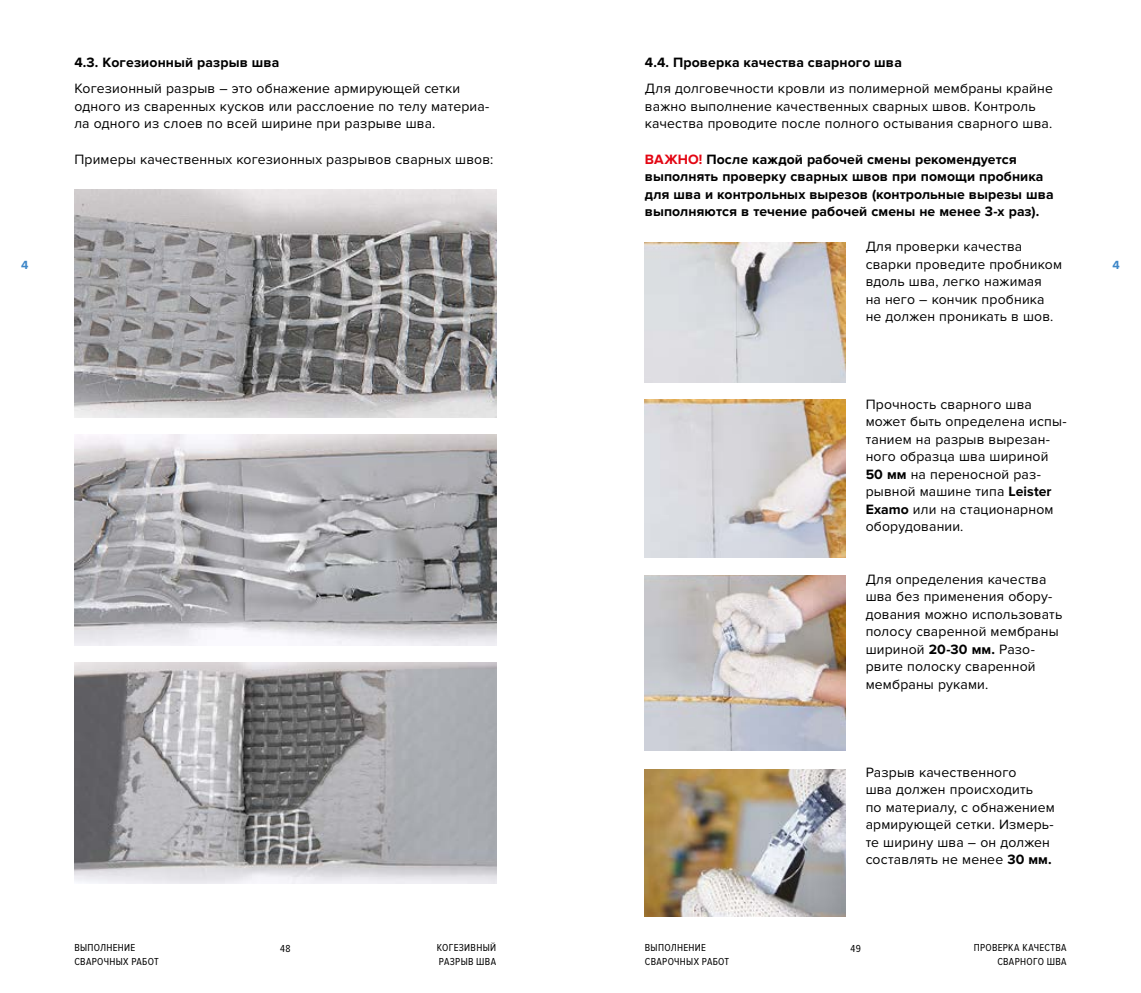
<style>
.page{position:relative;width:1141px;height:993px;background:#fff}
.page>*{position:absolute;margin:0;border:0;box-sizing:border-box;transform-origin:0 0}
.t1{font:14px/17.5px "Proxima Nova";letter-spacing:.01em;color:#000}
.t2{font:700 14px/17.5px "Proxima Nova";letter-spacing:.005em;color:#000}
.t3{font:700 12.25px "Proxima Nova A";color:#3e87c8}
.t4{font:10.5px/14px "Proxima Nova Cond";letter-spacing:.03em;color:#000}
.s1{color:#e30613}
.s2{font-weight:700}
</style>
<div class="page">
<img style="left:74px;top:435px;width:422px;height:210px">
<img style="left:74px;top:190px;width:422px;height:227px">
<img style="left:74px;top:662px;width:422px;height:221px">
<img style="left:645px;top:400px;width:201px;height:157px">
<img style="left:645px;top:242px;width:201px;height:140px">
<img style="left:645px;top:769px;width:201px;height:147px">
<img style="left:645px;top:575px;width:201px;height:175px">
<p class="t2" style="left:74px;top:54px;width:206px">4.3. Когезионный разрыв шва</p>
<p class="t1" style="left:74px;top:80px;width:417px">Когезионный разрыв – это обнажение армирующей сетки одного из сваренных кусков или расслоение по телу материа&shy;ла одного из слоев по всей ширине при разрыве шва.</p>
<p class="t1" style="left:74px;top:150px;width:420px">Примеры качественных когезионных разрывов сварных швов:</p>
<p class="t2" style="left:645px;top:54px;width:259px">4.4. Проверка качества сварного шва</p>
<p class="t1" style="left:645px;top:80px;width:409px">Для долговечности кровли из полимерной мембраны крайне важно выполнение качественных сварных швов. Контроль качества проводите после полного остывания сварного шва.</p>
<p class="t2" style="left:645px;top:150px;width:410px"><span class="s1">ВАЖНО!</span> После каждой рабочей смены рекомендуется выполнять проверку сварных швов при помощи пробника для шва и контрольных вырезов (контрольные вырезы шва выполняются в течение рабочей смены не менее 3-х раз).</p>
<p class="t1" style="left:866px;top:238px;width:198px">Для проверки качества сварки проведите пробником вдоль шва, легко нажимая<br>на него – кончик пробника не должен проникать в шов.</p>
<p class="t3" style="left:21px;top:257px;width:9px">4</p>
<p class="t3" style="left:1113px;top:257px;width:9px">4</p>
<p class="t1" style="left:866px;top:395px;width:202px">Прочность сварного шва может быть определена испы&shy;танием на разрыв вырезан&shy;ного образца шва шириной<br><span class="s2">50 мм</span> на переносной раз&shy;рывной машине типа <span class="s2">Leister<br>Examo</span> или на стационарном оборудовании.</p>
<p class="t1" style="left:866px;top:570px;width:198px">Для определения качества шва без применения обору&shy;дования можно использовать полосу сваренной мембраны шириной <span class="s2">20-30 мм.</span> Разо&shy;рвите полоску сваренной мембраны руками.</p>
<p class="t1" style="left:866px;top:763px;width:191px">Разрыв качественного<br>шва должен происходить<br>по материалу, с обнажением армирующей сетки. Измерь&shy;те ширину шва – он должен составлять не менее <span class="s2">30 мм.</span></p>
<p class="t4" style="left:437px;top:940px;width:61px">КОГЕЗИВНЫЙ<br>РАЗРЫВ ШВА</p>
<p class="t4" style="left:645px;top:940px;width:86px">ВЫПОЛНЕНИЕ<br>СВАРОЧНЫХ РАБОТ</p>
<p class="t4" style="left:974px;top:940px;width:94px;text-align:right">ПРОВЕРКА КАЧЕСТВА<br>СВАРНОГО ШВА</p>
<p class="t4" style="left:74px;top:940px;width:62px">ВЫПОЛНЕНИЕ</p>
<p class="t4" style="left:280px;top:941px;width:12px">48</p>
<p class="t4" style="left:851px;top:941px;width:12px">49</p>
<p class="t4" style="left:74px;top:954px;width:86px">СВАРОЧНЫХ РАБОТ</p>
</div>
